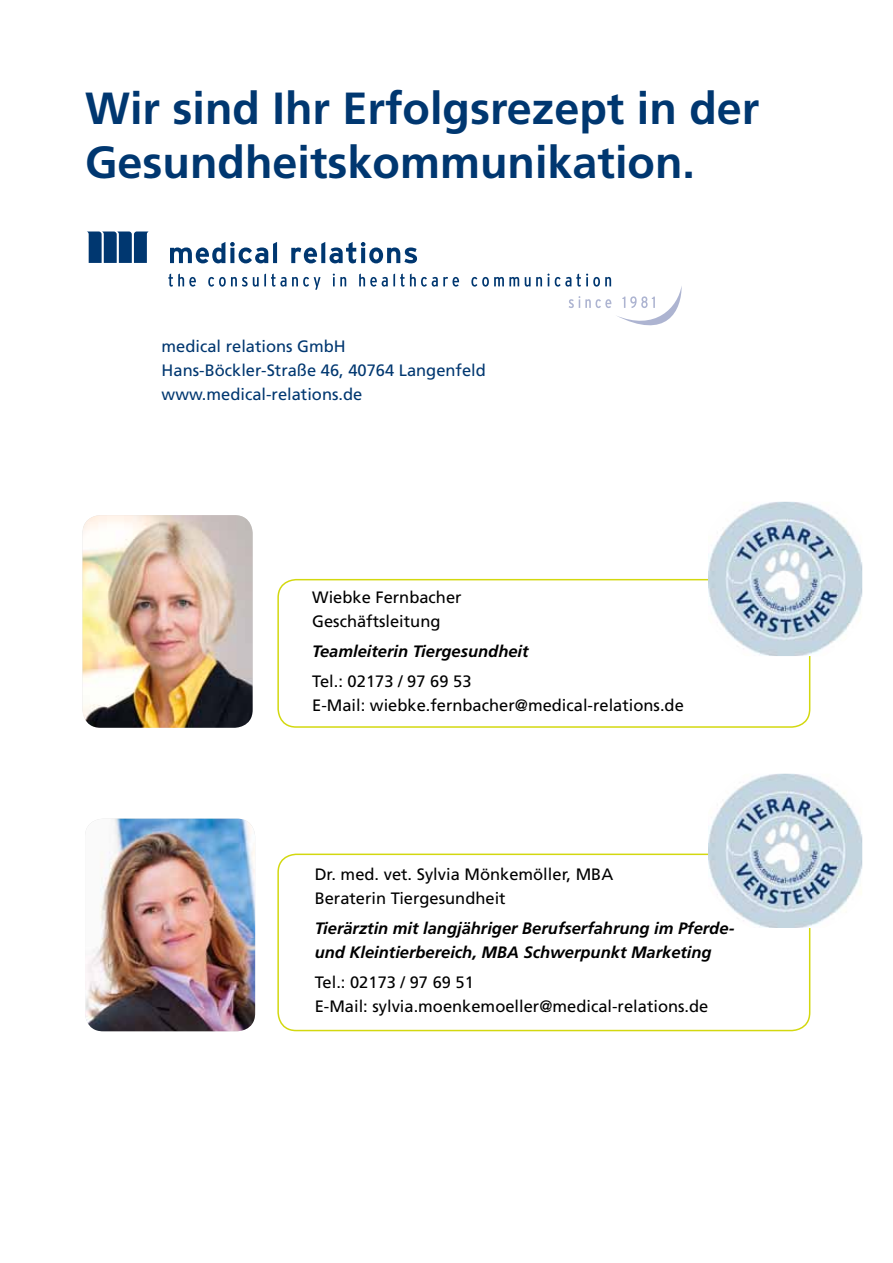
<style>
.page{position:relative;width:893px;height:1263px;background:#fff}
.page>*{position:absolute;margin:0;border:0;box-sizing:border-box;transform-origin:0 0}
.t1{font:700 45px/54px "Frutiger";color:#003770}
.t2{font:16.5px/24px "Frutiger";color:#000}
.t3{font:italic 700 16.5px/24px "Frutiger";color:#000}
.t4{font:16.5px/24px "Frutiger";color:#003770}
</style>
<div class="page">
<svg style="left:170px;top:242px;width:107px;height:21px"></svg>
<svg style="left:291px;top:242px;width:126px;height:21px"></svg>
<svg style="left:168px;top:273px;width:28px;height:14px"></svg>
<svg style="left:208px;top:273px;width:113px;height:17px"></svg>
<svg style="left:333px;top:274px;width:13px;height:12px"></svg>
<svg style="left:359px;top:273px;width:100px;height:14px"></svg>
<svg style="left:471px;top:277px;width:48px;height:10px"></svg>
<svg style="left:87px;top:231px;width:62px;height:32px"></svg>
<svg style="left:525px;top:273px;width:157px;height:53px"></svg>
<div style="left:277px;top:853px;width:533px;height:178px;border:2px solid #d3d80f;border-radius:18px"></div>
<img style="left:85px;top:819px;width:170px;height:212px">
<div style="left:277px;top:579px;width:533px;height:149px;border:2px solid #d3d80f;border-radius:18px"></div>
<img style="left:83px;top:515px;width:170px;height:213px">
<img style="left:708px;top:502px;width:154px;height:154px">
<img style="left:708px;top:774px;width:154px;height:154px">
<h1 class="t1" style="left:85px;top:80px;width:676px">Wir sind Ihr Erfolgsrezept in der<br>Gesundheitskommunikation.</h1>
<p class="t4" style="left:162px;top:334px;width:326px">medical relations GmbH<br>Hans-Böckler-Straße 46, 40764 Langenfeld www.medical-relations.de</p>
<p class="t2" style="left:312px;top:585px;width:151px">Wiebke Fernbacher<br>Geschäftsleitung</p>
<p class="t3" style="left:312px;top:639px;width:218px">Teamleiterin Tiergesundheit</p>
<p class="t2" style="left:312px;top:669px;width:373px">Tel.: 02173 / 97 69 53<br>E-Mail: wiebke.fernbacher@medical-relations.de</p>
<p class="t2" style="left:315px;top:862px;width:300px">Dr. med. vet. Sylvia Mönkemöller, MBA<br>Beraterin Tiergesundheit</p>
<p class="t3" style="left:315px;top:916px;width:422px">Tierärztin mit langjähriger Berufserfahrung im Pferde&shy;und Kleintierbereich, MBA Schwerpunkt Marketing</p>
<p class="t2" style="left:315px;top:970px;width:395px">Tel.: 02173 / 97 69 51<br>E-Mail: sylvia.moenkemoeller@medical-relations.de</p>
</div>
